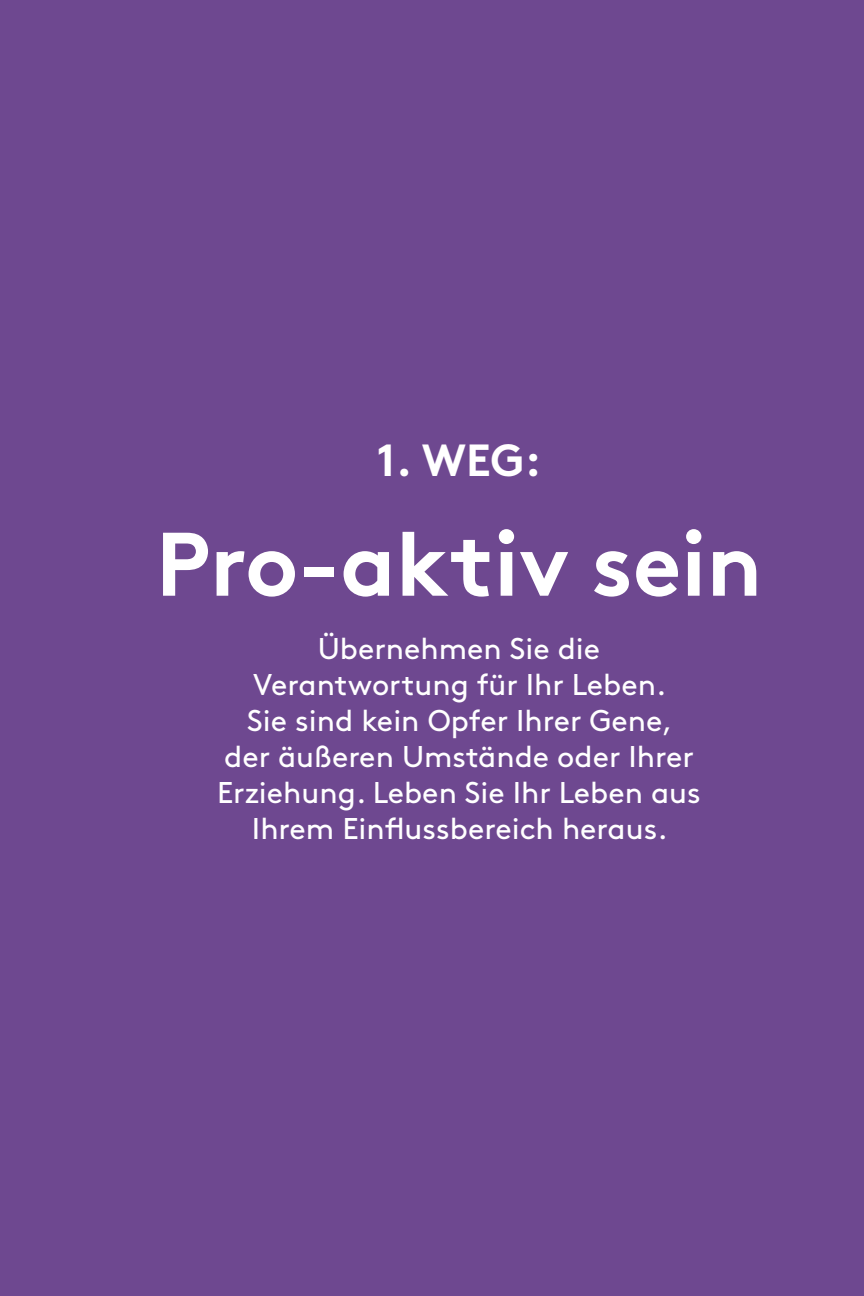
<style>
.page{position:relative;width:864px;height:1296px;background:#6e4890}
.page>*{position:absolute;margin:0;border:0;box-sizing:border-box;transform-origin:0 0}
.t1{font:700 90px "Brown";color:#fff}
.t2{font:700 45px "Brown";color:#fff}
.t3{font:30px/36px "Brown";color:#fff;text-align:center}
</style>
<div class="page">
<h2 class="t2" style="left:377px;top:424px;width:166px">1. WEG:</h2>
<h1 class="t1" style="left:156px;top:491px;width:608px">Pro-aktiv sein</h1>
<p class="t3" style="left:217px;top:628px;width:485px">Übernehmen Sie die<br>Verantwortung für Ihr Leben.<br>Sie sind kein Opfer Ihrer Gene,<br>der äußeren Umstände oder Ihrer<br>Erziehung. Leben Sie Ihr Leben aus<br>Ihrem Einflussbereich heraus.</p>
</div>
